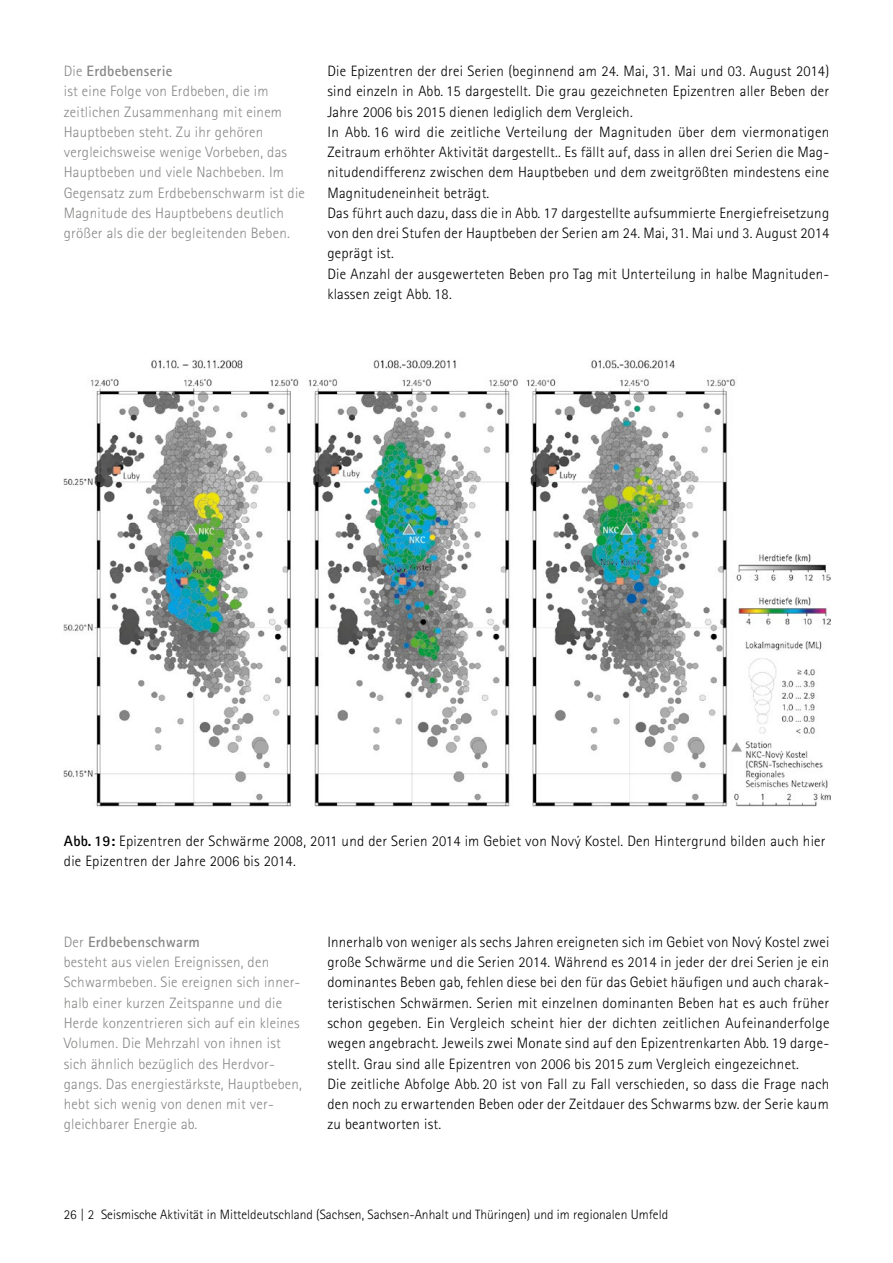
<style>
.page{position:relative;width:893px;height:1263px;background:#fff}
.page>*{position:absolute;margin:0;border:0;box-sizing:border-box;transform-origin:0 0}
.P-Fliesstext{font:300 15px/20.2px "Rotis Sans Serif";letter-spacing:.015em;color:#000;text-align:justify}
.P-Marginal{font:300 15px/20.2px "Rotis Sans Serif";letter-spacing:.015em;color:#878786}
.Caption-BU{font:300 15px/20.2px "Rotis Sans Serif";letter-spacing:.015em;color:#000}
.P-Marginal-2{font:700 15px "Rotis Sans Serif";letter-spacing:.015em;color:#878786}
.t1{font:300 13.5px "Rotis Sans Serif";color:#000}
.s1{font-weight:700}
.s2{font-weight:300}
</style>
<div class="page">
<img style="left:64px;top:360px;width:766px;height:447px">
<h3 class="P-Marginal" style="left:64px;top:61px;width:243px">Die <span class="s1">Erdbebenserie<br></span>ist eine Folge von Erdbeben, die im zeitlichen Zusammenhang mit einem Hauptbeben steht. Zu ihr gehören vergleichsweise wenige Vorbeben, das Hauptbeben und viele Nachbeben. Im Gegensatz zum Erdbebenschwarm ist die Magnitude des Hauptbebens deutlich größer als die der begleitenden Beben.</h3>
<p class="P-Fliesstext" style="left:327px;top:61px;width:503px">Die Epizentren der drei Serien (beginnend am 24. Mai, 31. Mai und 03. August 2014) sind einzeln in Abb. 15 dargestellt. Die grau gezeichneten Epizentren aller Beben der Jahre 2006 bis 2015 dienen lediglich dem Vergleich.</p>
<p class="P-Fliesstext" style="left:327px;top:122px;width:503px;text-align:left">In Abb. 16 wird die zeitliche Verteilung der Magnituden über dem viermonatigen Zeitraum erhöhter Aktivität dargestellt.. Es fällt auf, dass in allen drei Serien die Mag&shy;nitudendifferenz zwischen dem Hauptbeben und dem zweitgrößten mindestens eine Magnitudeneinheit beträgt.</p>
<p class="P-Fliesstext" style="left:327px;top:203px;width:503px">Das führt auch dazu, dass die in Abb. 17 dargestellte aufsummierte Energiefreisetzung von den drei Stufen der Hauptbeben der Serien am 24. Mai, 31. Mai und 3. August 2014 geprägt ist.</p>
<p class="P-Fliesstext" style="left:327px;top:263px;width:503px">Die Anzahl der ausgewerteten Beben pro Tag mit Unterteilung in halbe Magnituden&shy;klassen zeigt Abb. 18.</p>
<p class="Caption-BU" style="left:64px;top:830px;width:763px"><span class="s1">Abb. 19:</span> Epizentren der Schwärme 2008, 2011 und der Serien 2014 im Gebiet von Nový Kostel. Den Hintergrund bilden auch hier die Epizentren der Jahre 2006 bis 2014.</p>
<h3 class="P-Marginal-2" style="left:64px;top:932px;width:138px"><span class="s2">Der</span> Erdbebenschwarm</h3>
<h3 class="P-Marginal" style="left:64px;top:952px;width:240px">besteht aus vielen Ereignissen, den Schwarmbeben. Sie ereignen sich inner&shy;halb einer kurzen Zeitspanne und die Herde konzentrieren sich auf ein kleines Volumen. Die Mehrzahl von ihnen ist sich ähnlich bezüglich des Herdvor&shy;gangs. Das energiestärkste, Hauptbeben, hebt sich wenig von denen mit ver&shy;gleichbarer Energie ab.</h3>
<p class="P-Fliesstext" style="left:327px;top:932px;width:504px">Innerhalb von weniger als sechs Jahren ereigneten sich im Gebiet von Nový Kostel zwei große Schwärme und die Serien 2014. Während es 2014 in jeder der drei Serien je ein dominantes Beben gab, fehlen diese bei den für das Gebiet häufigen und auch charak&shy;teristischen Schwärmen. Serien mit einzelnen dominanten Beben hat es auch früher schon gegeben. Ein Vergleich scheint hier der dichten zeitlichen Aufeinanderfolge wegen angebracht. Jeweils zwei Monate sind auf den Epizentrenkarten Abb. 19 darge&shy;stellt. Grau sind alle Epizentren von 2006 bis 2015 zum Vergleich eingezeichnet.</p>
<p class="P-Fliesstext" style="left:327px;top:1073px;width:503px">Die zeitliche Abfolge Abb. 20 ist von Fall zu Fall verschieden, so dass die Frage nach den noch zu erwartenden Beben oder der Zeitdauer des Schwarms bzw. der Serie kaum zu beantworten ist.</p>
<p class="t1" style="left:64px;top:1206px;width:606px">26 | 2 Seismische Aktivität in Mitteldeutschland (Sachsen, Sachsen-Anhalt und Thüringen) und im regionalen Umfeld</p>
</div>
